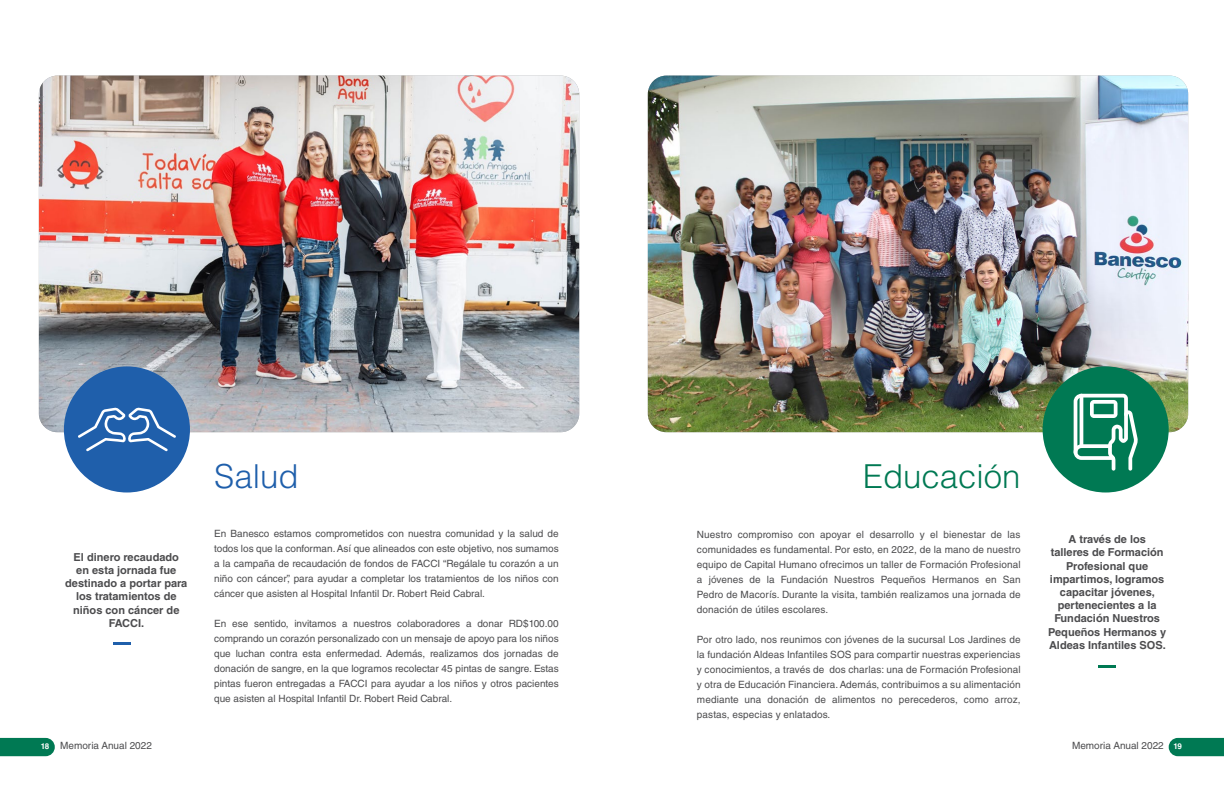
<style>
.page{position:relative;width:1224px;height:792px;background:#fff}
.page>*{position:absolute;margin:0;border:0;box-sizing:border-box;transform-origin:0 0}
.t1{font:300 33px "Helvetica LT Std";color:#007953}
.t2{font:300 33px "Helvetica LT Std";color:#1f5fab}
.t3{font:700 11px/13.2px "Helvetica LT Std";color:#4c4c4e;text-align:center}
.t4{font:10px/15px "Helvetica LT Std";color:#4c4c4e;text-align:justify}
.s1{font-weight:700;font-size:8px;color:#fff}
</style>
<div class="page">
<img style="left:39px;top:76px;width:540px;height:356px">
<img style="left:648px;top:76px;width:540px;height:356px">
<div style="left:64px;top:366px;width:126px;height:127px;background:#1f5fab;border-radius:63px"></div>
<div style="left:1043px;top:366px;width:126px;height:127px;background:#007953;border-radius:63px"></div>
<svg style="left:78px;top:408px;width:98px;height:43px"></svg>
<svg style="left:1074px;top:394px;width:64px;height:77px"></svg>
<hr style="left:1080px;top:394px;width:3px;height:54px;background:#fff;border-radius:2px">
<svg style="left:1169px;top:738px;width:55px;height:18px"></svg>
<svg style="left:0;top:738px;width:55px;height:18px"></svg>
<svg style="left:113px;top:643px;width:17px;height:2px"></svg>
<hr style="left:1098px;top:665px;width:18px;height:3px;background:#007953">
<p class="t3" style="left:65px;top:550px;width:124px">El dinero recaudado<br>en esta jornada fue destinado a portar para los tratamientos de niños con cáncer de<br>FACCI.</p>
<h1 class="t2" style="left:214px;top:456px;width:86px">Salud</h1>
<h1 class="t1" style="left:863px;top:456px;width:159px">Educación</h1>
<p class="t4" style="left:214px;top:526px;width:346px">En Banesco estamos comprometidos con nuestra comunidad y la salud de todos los que la conforman. Así que alineados con este objetivo, nos sumamos a la campaña de recaudación de fondos de FACCI “Regálale tu corazón a un niño con cáncer”, para ayudar a completar los tratamientos de los niños con cáncer que asisten al Hospital Infantil Dr. Robert Reid Cabral.</p>
<p class="t4" style="left:214px;top:616px;width:346px">En ese sentido, invitamos a nuestros colaboradores a donar RD$100.00 comprando un corazón personalizado con un mensaje de apoyo para los niños que luchan contra esta enfermedad. Además, realizamos dos jornadas de donación de sangre, en la que logramos recolectar 45 pintas de sangre. Estas pintas fueron entregadas a FACCI para ayudar a los niños y otros pacientes que asisten al Hospital Infantil Dr. Robert Reid Cabral.</p>
<p class="t4" style="left:697px;top:527px;width:325px">Nuestro compromiso con apoyar el desarrollo y el bienestar de las comunidades es fundamental. Por esto, en 2022, de la mano de nuestro equipo de Capital Humano ofrecimos un taller de Formación Profesional a jóvenes de la Fundación Nuestros Pequeños Hermanos en San Pedro de Macorís. Durante la visita, también realizamos una jornada de donación de útiles escolares.</p>
<p class="t4" style="left:697px;top:632px;width:325px">Por otro lado, nos reunimos con jóvenes de la sucursal Los Jardines de la fundación Aldeas Infantiles SOS para compartir nuestras experiencias y conocimientos, a través de dos charlas: una de Formación Profesional y otra de Educación Financiera. Además, contribuimos a su alimentación mediante una donación de alimentos no perecederos, como arroz, pastas, especias y enlatados.</p>
<p class="t3" style="left:1048px;top:533px;width:120px">A través de los talleres de Formación<br>Profesional que impartimos, logramos capacitar jóvenes, pertenecientes a la<br>Fundación Nuestros<br>Pequeños Hermanos y<br>Aldeas Infantiles SOS.</p>
<p class="t4" style="left:41px;top:738px;width:113px"><span class="s1">18</span> Memoria Anual 2022</p>
<p class="t4" style="left:1072px;top:738px;width:111px">Memoria Anual 2022 <span class="s1">19</span></p>
</div>
